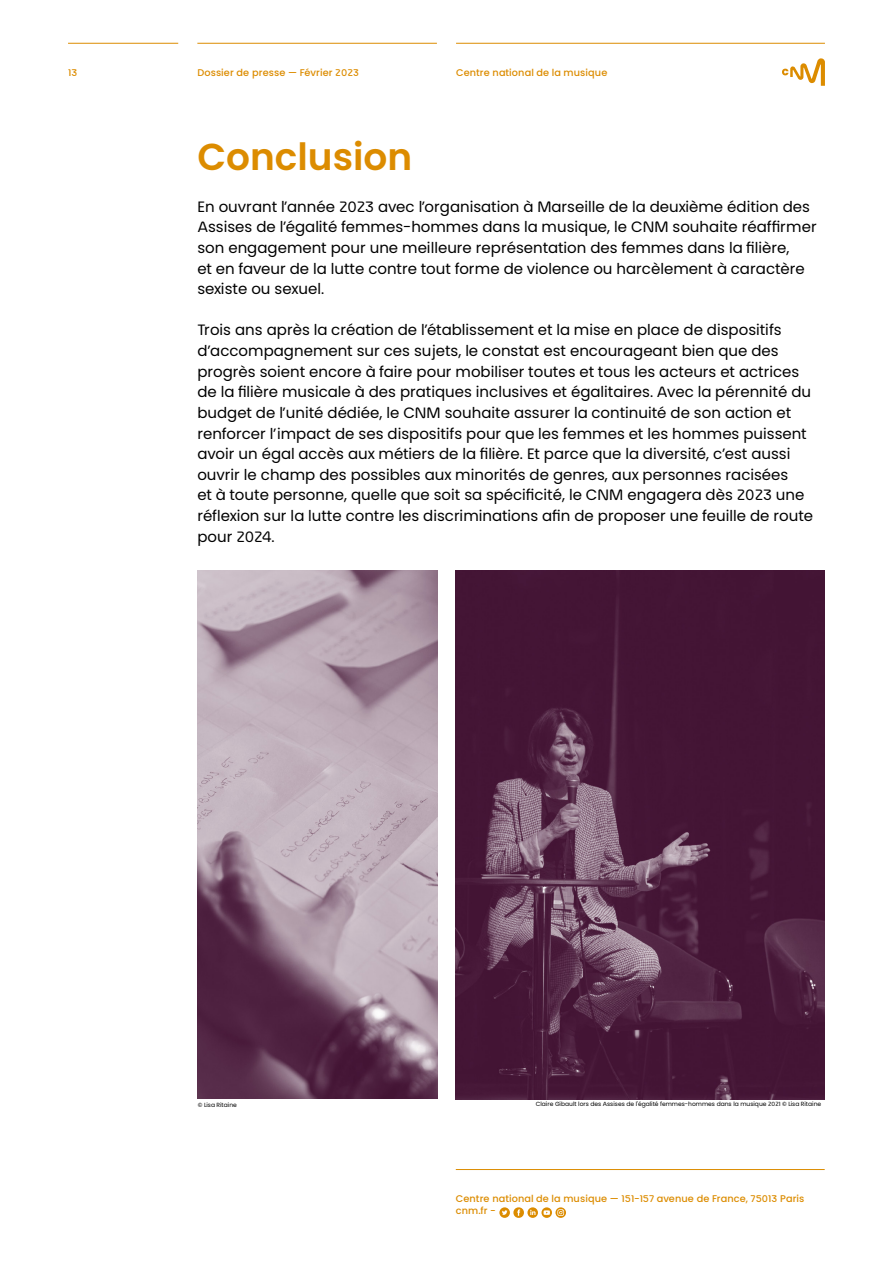
<style>
.page{position:relative;width:893px;height:1263px;background:#fff}
.page>*{position:absolute;margin:0;border:0;box-sizing:border-box;transform-origin:0 0}
.t1{font:600 37.5px "CNM";color:#dc8c00}
.t2{font:15px/20.7px "CNM";color:#000}
.t3{font:500 9.75px/12.3px "CNM";letter-spacing:.01em;color:#dc8c00}
.t4{font:6px "CNM";color:#000}
</style>
<div class="page">
<img style="left:197px;top:571px;width:240px;height:528px">
<img style="left:456px;top:571px;width:369px;height:528px">
<hr style="left:68px;top:43px;width:110px;height:1px;background:#dc8c00">
<hr style="left:456px;top:43px;width:369px;height:1px;background:#dc8c00">
<svg style="left:782px;top:58px;width:43px;height:28px"></svg>
<hr style="left:197px;top:43px;width:240px;height:1px;background:#dc8c00">
<svg style="left:499px;top:1207px;width:67px;height:11px"></svg>
<hr style="left:456px;top:1169px;width:369px;height:1px;background:#dc8c00">
<p class="t3" style="left:68px;top:66px;width:11px">13</p>
<p class="t3" style="left:197px;top:67px;width:163px">Dossier de presse — Février 2023</p>
<p class="t3" style="left:456px;top:67px;width:153px">Centre national de la musique</p>
<h1 class="t1" style="left:197px;top:135px;width:216px">Conclusion</h1>
<p class="t2" style="left:197px;top:196px;width:621px">En ouvrant l’année 2023 avec l’organisation à Marseille de la deuxième édition des Assises de l’égalité femmes-hommes dans la musique, le CNM souhaite réaffirmer son engagement pour une meilleure représentation des femmes dans la filière,<br>et en faveur de la lutte contre tout forme de violence ou harcèlement à caractère sexiste ou sexuel.</p>
<p class="t2" style="left:197px;top:320px;width:617px">Trois ans après la création de l’établissement et la mise en place de dispositifs d’accompagnement sur ces sujets, le constat est encourageant bien que des progrès soient encore à faire pour mobiliser toutes et tous les acteurs et actrices de la filière musicale à des pratiques inclusives et égalitaires. Avec la pérennité du budget de l’unité dédiée, le CNM souhaite assurer la continuité de son action et renforcer l’impact de ses dispositifs pour que les femmes et les hommes puissent avoir un égal accès aux métiers de la filière. Et parce que la diversité, c’est aussi ouvrir le champ des possibles aux minorités de genres, aux personnes racisées<br>et à toute personne, quelle que soit sa spécificité, le CNM engagera dès 2023 une réflexion sur la lutte contre les discriminations afin de proposer une feuille de route pour 2024.</p>
<p class="t4" style="left:198px;top:1101px;width:41px">© Lisa Ritaine</p>
<p class="t4" style="left:536px;top:1101px;width:287px">Claire Gibault lors des Assises de l'égalité femmes-hommes dans la musique 2021 © Lisa Ritaine</p>
<p class="t3" style="left:456px;top:1193px;width:350px">Centre national de la musique — 151-157 avenue de France, 75013 Paris cnm.fr -</p>
</div>
